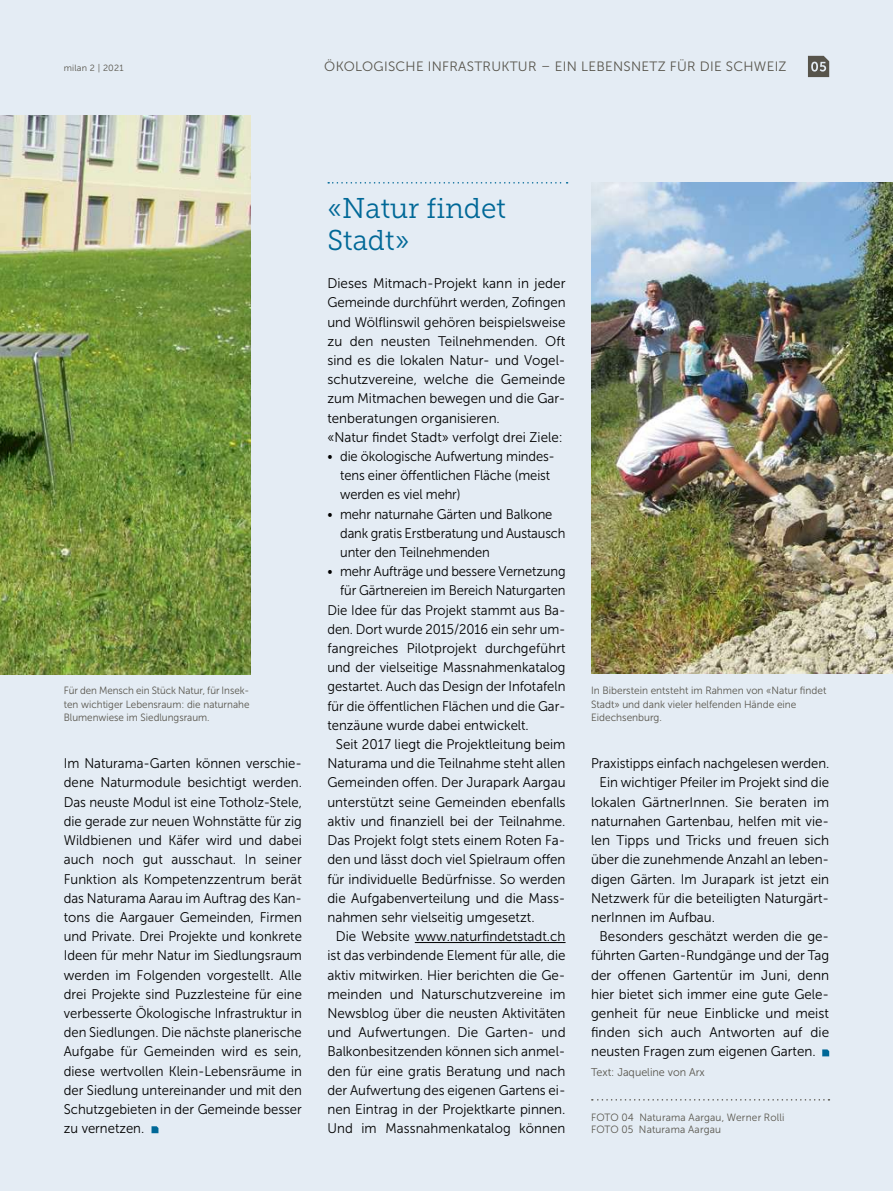
<style>
.page{position:relative;width:893px;height:1191px;background:#e4ecf4}
.page>*{position:absolute;margin:0;border:0;box-sizing:border-box;transform-origin:0 0}
.t1{font:28.5px/31.5px "Museo Slab 300";color:#006897}
.t2{font:13.95px/19.2px "Museo Sans 300";color:#000;text-align:justify;scale:.94 1}
.t3{font:13.95px "Museo Sans 300";color:#000;scale:.96 1}
.t4{font:13.95px/19.2px "Museo Sans 300";color:#000}
.t5{font:13.95px/19.2px "Museo Sans 300";color:#000;scale:.93 1}
.t6{font:13.95px "Museo Sans 300";color:#000;scale:.95 1}
.t7{font:13.5px "Museo Sans 300";letter-spacing:.02em;color:#57544b}
.t8{font:11.25px "Museo Sans 300";color:#57544b;scale:.96 1}
.t9{font:10.5px/13.5px "Museo Sans 300";color:#57544b;scale:.96 1}
.t10{font:10.5px/13.5px "Museo Sans 300";color:#57544b;text-align:justify;scale:.93 1}
.t11{font:9px "Museo Sans 300";letter-spacing:.02em;color:#57544b}
</style>
<div class="page">
<svg style="left:152px;top:1126px;width:6px;height:7px"></svg>
<hr style="left:415px;top:942px;width:151px;height:1px;background:#000">
<svg style="left:328px;top:182px;width:240px;height:1px"></svg>
<svg style="left:822px;top:1049px;width:7px;height:7px"></svg>
<img style="left:0;top:115px;width:250px;height:559px">
<img style="left:591px;top:183px;width:302px;height:490px">
<svg style="left:592px;top:1099px;width:237px;height:1px"></svg>
<svg style="left:808px;top:56px;width:21px;height:21px"></svg>
<p class="t11" style="left:64px;top:63px;width:61px">milan 2 | 2021</p>
<p class="t7" style="left:324px;top:59px;width:464px">ÖKOLOGISCHE INFRASTRUKTUR – EIN LEBENSNETZ FÜR DIE SCHWEIZ</p>
<h1 class="t1" style="left:327px;top:193px;width:180px">«Natur findet<br>Stadt»</h1>
<p class="t4" style="left:327px;top:274px;width:240px">Dieses Mitmach-Projekt kann in jeder Gemeinde durchführt werden, Zofingen und Wölflinswil gehören beispielsweise zu den neusten Teilnehmenden. Oft sind es die lokalen Natur- und Vogel&shy;schutzvereine, welche die Gemeinde zum Mitmachen bewegen und die Gar&shy;tenberatungen organisieren.<br>«Natur findet Stadt» verfolgt drei Ziele:</p>
<p class="t5" style="left:340px;top:447px;width:233px;text-indent:-13px">• die ökologische Aufwertung mindes&shy;tens einer öffentlichen Fläche (meist werden es viel mehr)</p>
<p class="t5" style="left:340px;top:504px;width:244px;text-indent:-13px">• mehr naturnahe Gärten und Balkone dank gratis Erstberatung und Austausch unter den Teilnehmenden</p>
<p class="t5" style="left:327px;top:562px;width:258px">• mehr Aufträge und bessere Vernetzung</p>
<p class="t5" style="left:340px;top:581px;width:244px">für Gärtnereien im Bereich Naturgarten</p>
<p class="t2" style="left:327px;top:600px;width:255px">Die Idee für das Projekt stammt aus Ba-</p>
<p class="t5" style="left:327px;top:619px;width:258px">den. Dort wurde 2015/2016 ein sehr um-</p>
<p class="t6" style="left:327px;top:640px;width:252px">fangreiches Pilotprojekt durchgeführt</p>
<p class="t2" style="left:327px;top:658px;width:255px">und der vielseitige Massnahmenkatalog</p>
<p class="t2" style="left:327px;top:677px;width:255px">gestartet. Auch das Design der Infotafeln</p>
<p class="t2" style="left:327px;top:696px;width:255px">für die öffentlichen Flächen und die Gar-</p>
<p class="t2" style="left:327px;top:715px;width:216px">tenzäune wurde dabei entwickelt.</p>
<p class="t3" style="left:336px;top:736px;width:241px">Seit 2017 liegt die Projektleitung beim</p>
<p class="t3" style="left:327px;top:756px;width:249px">Naturama und die Teilnahme steht allen</p>
<p class="t3" style="left:327px;top:775px;width:250px">Gemeinden offen. Der Jurapark Aargau</p>
<p class="t3" style="left:327px;top:794px;width:250px">unterstützt seine Gemeinden ebenfalls</p>
<p class="t3" style="left:327px;top:813px;width:250px">aktiv und finanziell bei der Teilnahme.</p>
<p class="t3" style="left:327px;top:832px;width:250px">Das Projekt folgt stets einem Roten Fa-</p>
<p class="t3" style="left:327px;top:852px;width:250px">den und lässt doch viel Spielraum offen</p>
<p class="t3" style="left:327px;top:871px;width:250px">für individuelle Bedürfnisse. So werden</p>
<p class="t3" style="left:327px;top:890px;width:250px">die Aufgabenverteilung und die Mass-</p>
<p class="t3" style="left:327px;top:909px;width:217px">nahmen sehr vielseitig umgesetzt.</p>
<p class="t3" style="left:336px;top:928px;width:241px">Die Website www.naturfindetstadt.ch</p>
<p class="t3" style="left:327px;top:948px;width:250px">ist das verbindende Element für alle, die</p>
<p class="t3" style="left:327px;top:967px;width:250px">aktiv mitwirken. Hier berichten die Ge-</p>
<p class="t4" style="left:327px;top:984px;width:240px">meinden und Naturschutzvereine im</p>
<p class="t3" style="left:327px;top:1005px;width:250px">Newsblog über die neusten Aktivitäten</p>
<p class="t4" style="left:327px;top:1023px;width:240px">und Aufwertungen. Die Garten- und</p>
<p class="t3" style="left:327px;top:1044px;width:250px">Balkonbesitzenden können sich anmel-</p>
<p class="t3" style="left:327px;top:1063px;width:250px">den für eine gratis Beratung und nach</p>
<p class="t6" style="left:327px;top:1082px;width:252px">der Aufwertung des eigenen Gartens ei-</p>
<p class="t3" style="left:327px;top:1101px;width:250px">nen Eintrag in der Projektkarte pinnen.</p>
<p class="t6" style="left:327px;top:1120px;width:252px">Und im Massnahmenkatalog können</p>
<p class="t10" style="left:64px;top:683px;width:201px">Für den Mensch ein Stück Natur, für Insek&shy;ten wichtiger Lebensraum: die naturnahe Blumenwiese im Siedlungsraum.</p>
<p class="t9" style="left:591px;top:683px;width:247px">In Biberstein entsteht im Rahmen von «Natur findet<br>Stadt» und dank vieler helfenden Hände eine<br>Eidechsenburg.</p>
<p class="t2" style="left:64px;top:754px;width:255px">Im Naturama-Garten können verschie&shy;dene Naturmodule besichtigt werden.<br>Das neuste Modul ist eine Totholz-Stele, die gerade zur neuen Wohnstätte für zig Wildbienen und Käfer wird und dabei auch noch gut ausschaut. In seiner Funktion als Kompetenzzentrum berät das Naturama Aarau im Auftrag des Kan&shy;tons die Aargauer Gemeinden, Firmen und Private. Drei Projekte und konkrete Ideen für mehr Natur im Siedlungsraum werden im Folgenden vorgestellt. Alle drei Projekte sind Puzzlesteine für eine verbesserte Ökologische Infrastruktur in den Siedlungen. Die nächste planerische Aufgabe für Gemeinden wird es sein, diese wertvollen Klein-Lebensräume in der Siedlung untereinander und mit den Schutzgebieten in der Gemeinde besser zu vernetzen.</p>
<p class="t2" style="left:591px;top:754px;width:255px">Praxistipps einfach nachgelesen werden.</p>
<p class="t6" style="left:600px;top:775px;width:243px">Ein wichtiger Pfeiler im Projekt sind die</p>
<p class="t4" style="left:591px;top:792px;width:240px">lokalen GärtnerInnen. Sie beraten im</p>
<p class="t3" style="left:591px;top:813px;width:250px">naturnahen Gartenbau, helfen mit vie-</p>
<p class="t4" style="left:591px;top:831px;width:240px">len Tipps und Tricks und freuen sich</p>
<p class="t3" style="left:591px;top:852px;width:250px">über die zunehmende Anzahl an leben-</p>
<p class="t3" style="left:591px;top:871px;width:250px">digen Gärten. Im Jurapark ist jetzt ein</p>
<p class="t3" style="left:591px;top:890px;width:250px">Netzwerk für die beteiligten Naturgärt-</p>
<p class="t3" style="left:591px;top:909px;width:131px">nerInnen im Aufbau.</p>
<p class="t3" style="left:600px;top:928px;width:241px">Besonders geschätzt werden die ge-</p>
<p class="t3" style="left:591px;top:948px;width:250px">führten Garten-Rundgänge und der Tag</p>
<p class="t4" style="left:591px;top:965px;width:240px">der offenen Gartentür im Juni, denn</p>
<p class="t3" style="left:591px;top:986px;width:250px">hier bietet sich immer eine gute Gele-</p>
<p class="t4" style="left:591px;top:1003px;width:239px">genheit für neue Einblicke und meist</p>
<p class="t4" style="left:591px;top:1023px;width:240px">finden sich auch Antworten auf die</p>
<p class="t3" style="left:591px;top:1044px;width:236px">neusten Fragen zum eigenen Garten.</p>
<p class="t8" style="left:591px;top:1065px;width:120px">Text: Jaqueline von Arx</p>
<p class="t9" style="left:591px;top:1111px;width:203px;line-height:12px">FOTO 04 Naturama Aargau, Werner Rolli<br>FOTO 05 Naturama Aargau</p>
</div>
